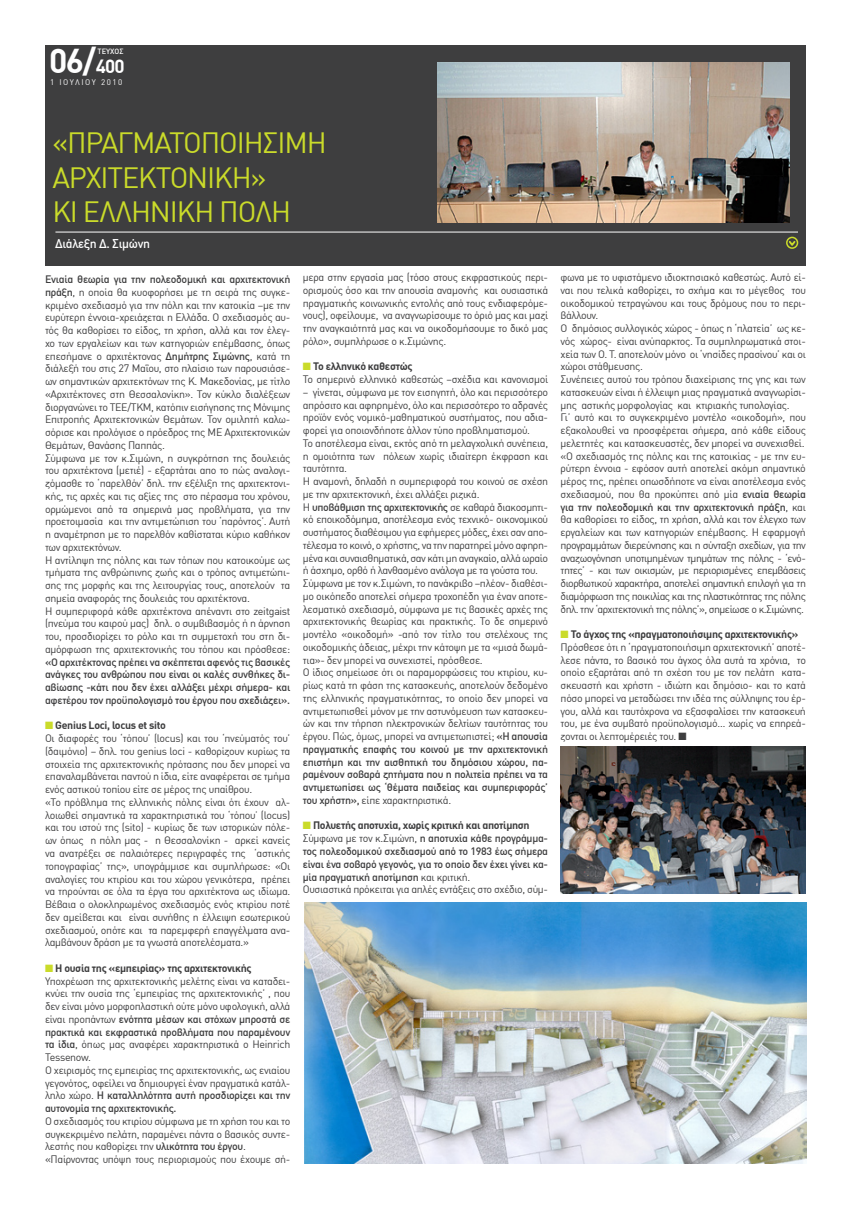
<style>
.page{position:relative;width:851px;height:1205px;background:#fff}
.page>*{position:absolute;margin:0;border:0;box-sizing:border-box;transform-origin:0 0}
.t1{font:700 33.75px "DIN Greek";color:#fff}
.t2{font:28.75px/34.5px "DIN Greek";letter-spacing:-.04em;color:#cadb2a}
.t3{font:500 12.5px "DIN Greek";letter-spacing:-.025em;color:#fff}
.t4{font:10.62px/12.8px "DIN Greek";letter-spacing:-.03em;color:#3e3e3f}
.t5{font:500 10.62px/12.8px "DIN Greek";letter-spacing:-.03em;color:#3e3e3f;text-align:justify}
.t6{font:8px "DIN Greek";letter-spacing:.19em;color:#fff}
.t7{font:500 7.5px "DIN Greek";color:#fff}
.s1{font-size:18.75px}
.s2{font-weight:500}
.s3{color:#cadb2a}
.s4{font-weight:700}
.s5{font-weight:400}
</style>
<div class="page">
<div style="left:45px;top:45px;width:760px;height:221px;background:#3e3e3f"></div>
<hr style="left:55px;top:232px;width:742px;height:1px;background:#fff">
<svg style="left:789px;top:241px;width:8px;height:7px"></svg>
<div style="left:786px;top:237px;width:12px;height:12px;border:2px solid #cadb2a;border-radius:50%"></div>
<img style="left:438px;top:62px;width:351px;height:160px">
<img style="left:560px;top:747px;width:245px;height:146px">
<img style="left:305px;top:903px;width:501px;height:260px">
<h1 class="t1" style="left:49px;top:41px;width:77px">06/<span class="s1">400</span></h1>
<p class="t6" style="left:50px;top:77px;width:74px">1 ΙΟΥΛΙΟΥ 2010</p>
<p class="t7" style="left:97px;top:47px;width:27px">ΤΕΥΧΟΣ</p>
<h2 class="t2" style="left:52px;top:126px;width:276px">«ΠΡΑΓΜΑΤΟΠΟΙΗΣΙΜΗ<br>ΑΡΧΙΤΕΚΤΟΝΙΚΗ»<br>ΚΙ ΕΛΛΗΝΙΚΗ ΠΟΛΗ</h2>
<p class="t3" style="left:55px;top:237px;width:97px">Διάλεξη Δ. Σιμώνη</p>
<p class="t4" style="left:45px;top:273px;width:247px"><span class="s2">Ενιαία θεωρία για την πολεοδομική και αρχιτεκτονική πράξη</span>, η οποία θα κυοφορήσει με τη σειρά της συγκε&shy;κριμένο σχεδιασμό για την πόλη και την κατοικία –με την ευρύτερη έννοια-χρειάζεται η Ελλάδα. Ο σχεδιασμός αυ&shy;τός θα καθορίσει το είδος, τη χρήση, αλλά και τον έλεγ&shy;χο των εργαλείων και των κατηγοριών επέμβασης, όπως επεσήμανε ο αρχιτέκτονας <span class="s2">Δημήτρης Σιμώνης</span>, κατά τη διάλεξή του στις 27 Μαΐου, στο πλαίσιο των παρουσιάσε&shy;ων σημαντικών αρχιτεκτόνων της Κ. Μακεδονίας, με τίτλο «Αρχιτέκτονες στη Θεσσαλονίκη». Τον κύκλο διαλέξεων διοργανώνει το ΤΕΕ/ΤΚΜ, κατόπιν εισήγησης της Μόνιμης Επιτροπής Αρχιτεκτονικών Θεμάτων. Τον ομιλητή καλω&shy;σόρισε και προλόγισε ο πρόεδρος της ΜΕ Αρχιτεκτονικών Θεμάτων, Θανάσης Παππάς.<br>Σύμφωνα με τον κ.Σιμώνη, η συγκρότηση της δουλειάς του αρχιτέκτονα (μετιέ) - εξαρτάται απο το πώς αναλογι&shy;ζόμασθε το ‘παρελθόν’ δηλ. την εξέλιξη της αρχιτεκτονι&shy;κής, τις αρχές και τις αξίες της στο πέρασμα του χρόνου, ορμώμενοι από τα σημερινά μας προβλήματα, για την προετοιμασία και την αντιμετώπιση του ‘παρόντος’. Αυτή η αναμέτρηση με το παρελθόν καθίσταται κύριο καθήκον των αρχιτεκτόνων.<br>Η αντίληψη της πόλης και των τόπων που κατοικούμε ως τμήματα της ανθρώπινης ζωής και ο τρόπος αντιμετώπι&shy;σης της μορφής και της λειτουργίας τους, αποτελούν τα σημεία αναφοράς της δουλειάς του αρχιτέκτονα.<br>Η συμπεριφορά κάθε αρχιτέκτονα απέναντι στο zeitgaist (πνεύμα του καιρού μας) δηλ. ο συμβιβασμός ή η άρνηση του, προσδιορίζει το ρόλο και τη συμμετοχή του στη δι&shy;αμόρφωση της αρχιτεκτονικής του τόπου και πρόσθεσε:</p>
<p class="t5" style="left:45px;top:655px;width:247px">«Ο αρχιτέκτονας πρέπει να σκέπτεται αφενός τις βασικές ανάγκες του ανθρώπου που είναι οι καλές συνθήκες δι&shy;αβίωσης -κάτι που δεν έχει αλλάξει μέχρι σήμερα- και αφετέρου τον προϋπολογισμό του έργου που σχεδιάζει».</p>
<p class="t4" style="left:45px;top:719px;width:247px"><span class="s3">■</span> <span class="s4">Genius Loci, locus et sito<br></span>Οι διαφορές του ‘τόπου’ (locus) και του ‘πνεύματός του’ (δαιμόνιο) – δηλ. του genius loci - καθορίζουν κυρίως τα στοιχεία της αρχιτεκτονικής πρότασης που δεν μπορεί να επαναλαμβάνεται παντού η ίδια, είτε αναφέρεται σε τμήμα ενός αστικού τοπίου είτε σε μέρος της υπαίθρου.<br>«Το πρόβλημα της ελληνικής πόλης είναι ότι έχουν αλ&shy;λοιωθεί σημαντικά τα χαρακτηριστικά του ‘τόπου΄ (locus) και του ιστού της (sito) - κυρίως δε των ιστορικών πόλε&shy;ων όπως η πόλη μας - η Θεσσαλονίκη - αρκεί κανείς να ανατρέξει σε παλαιότερες περιγραφές της ‘αστικής τοπογραφίας’ της», υπογράμμισε και συμπλήρωσε: «Οι αναλογίες του κτιρίου και του χώρου γενικότερα, πρέπει να τηρούνται σε όλα τα έργα του αρχιτέκτονα ως ιδίωμα.<br>Βέβαια ο ολοκληρωμένος σχεδιασμός ενός κτιρίου ποτέ δεν αμείβεται και είναι συνήθης η έλλειψη εσωτερικού σχεδιασμού, οπότε και τα παρεμφερή επαγγέλματα ανα&shy;λαμβάνουν δράση με τα γνωστά αποτελέσματα.»</p>
<p class="t4" style="left:45px;top:961px;width:247px"><span class="s3">■</span> <span class="s4">H ουσία της «εμπειρίας» της αρχιτεκτονικής </span>Υποχρέωση της αρχιτεκτονικής μελέτης είναι να καταδει&shy;κνύει την ουσία της ‘εμπειρίας της αρχιτεκτονικής’ , που δεν είναι μόνο μορφοπλαστική ούτε μόνο υφολογική, αλλά είναι προπάντων <span class="s2">ενότητα μέσων και στόχων μπροστά σε πρακτικά και εκφραστικά προβλήματα που παραμένουν τα ίδια</span>, όπως μας αναφέρει χαρακτηριστικά ο Heinrich Tessenow.<br>Ο χειρισμός της εμπειρίας της αρχιτεκτονικής, ως ενιαίου γεγονότος, οφείλει να δημιουργεί έναν πραγματικά κατάλ&shy;ληλο χώρο. <span class="s2">Η καταλληλότητα αυτή προσδιορίζει και την αυτονομία της αρχιτεκτονικής.</span></p>
<p class="t4" style="left:45px;top:1114px;width:247px">Ο σχεδιασμός του κτιρίου σύμφωνα με τη χρήση του και το συγκεκριμένο πελάτη, παραμένει πάντα ο βασικός συντε&shy;λεστής που καθορίζει την <span class="s2">υλικότητα του έργου</span>. «Παίρνοντας υπόψη τους περιορισμούς που έχουμε σή-</p>
<p class="t4" style="left:303px;top:271px;width:247px;text-align:justify">μερα στην εργασία μας (τόσο στους εκφραστικούς περι&shy;ορισμούς όσο και την απουσία αναμονής και ουσιαστικά πραγματικής κοινωνικής εντολής από τους ενδιαφερόμε&shy;νους), οφείλουμε, να αναγνωρίσουμε το όριό μας και μαζί την αναγκαιότητά μας και να οικοδομήσουμε το δικό μας ρόλο», συμπλήρωσε ο κ.Σιμώνης.</p>
<p class="t4" style="left:303px;top:360px;width:247px"><span class="s3">■</span> <span class="s4">Το ελληνικό καθεστώς<br></span>Tο σημερινό ελληνικό καθεστώς –σχέδια και κανονισμοί</p>
<p class="t4" style="left:303px;top:386px;width:247px">– γίνεται, σύμφωνα με τον εισηγητή, όλο και περισσότερο απρόσιτο και αφηρημένο, όλο και περισσότερο το αδρανές προϊόν ενός νομικό-μαθηματικού συστήματος, που αδια&shy;φορεί για οποιονδήποτε άλλον τύπο προβληματισμού.<br>Το αποτέλεσμα είναι, εκτός από τη μελαγχολική συνέπεια, η ομοιότητα των πόλεων χωρίς ιδιαίτερη έκφραση και ταυτότητα.<br>Η αναμονή, δηλαδή η συμπεριφορά του κοινού σε σχέση με την αρχιτεκτονική, έχει αλλάξει ριζικά.<br>Η <span class="s2">υποβάθμιση της αρχιτεκτονικής</span> σε καθαρά διακοσμητι&shy;κό εποικοδόμημα, αποτέλεσμα ενός τεχνικό- οικονομικού συστήματος διαθέσιμου για εφήμερες μόδες, έχει σαν απο&shy;τέλεσμα το κοινό, ο χρήστης, να την παρατηρεί μόνο αφηρη&shy;μένα και συναισθηματικά, σαν κάτι μη αναγκαίο, αλλά ωραίο ή άσχημο, ορθό ή λανθασμένο ανάλογα με τα γούστα του.<br>Σύμφωνα με τον κ.Σιμώνη, το πανάκριβο –πλέον- διαθέσι&shy;μο οικόπεδο αποτελεί σήμερα τροχοπέδη για έναν αποτε&shy;λεσματικό σχεδιασμό, σύμφωνα με τις βασικές αρχές της αρχιτεκτονικής θεωρίας και πρακτικής. Το δε σημερινό μοντέλο «οικοδομή» -από τον τίτλο του στελέχους της οικοδομικής άδειας, μέχρι την κάτοψη με τα «μισά δωμά&shy;τια»- δεν μπορεί να συνεχιστεί, πρόσθεσε.<br>Ο ίδιος σημείωσε ότι οι παραμορφώσεις του κτιρίου, κυ&shy;ρίως κατά τη φάση της κατασκευής, αποτελούν δεδομένο της ελληνικής πραγματικότητας, το οποίο δεν μπορεί να αντιμετωπισθεί μόνον με την αστυνόμευση των κατασκευ&shy;ών και την τήρηση ηλεκτρονικών δελτίων ταυτότητας του έργου. Πώς, όμως, μπορεί να αντιμετωπιστεί; <span class="s2">«Η απουσία πραγματικής επαφής του κοινού με την αρχιτεκτονική επιστήμη και την αισθητική του δημόσιου χώρου, πα&shy;ραμένουν σοβαρά ζητήματα που η πολιτεία πρέπει να τα αντιμετωπίσει ως ‘θέματα παιδείας και συμπεριφοράς’ του χρήστη»,</span> είπε χαρακτηριστικά.</p>
<p class="t5" style="left:303px;top:819px;width:247px;text-align:left"><span class="s3">■</span> <span class="s4">Πολυετής αποτυχία, χωρίς κριτική και αποτίμηση </span><span class="s5">Σύμφωνα με τον κ.Σιμώνη,</span> η αποτυχία κάθε προγράμμα&shy;τος πολεοδομικού σχεδιασμού από το 1983 έως σήμερα είναι ένα σοβαρό γεγονός, για το οποίο δεν έχει γίνει κα&shy;μία πραγματική αποτίμηση <span class="s5">και κριτική.<br>Ουσιαστικά πρόκειται για απλές εντάξεις στο σχέδιο, σύμ-</span></p>
<p class="t4" style="left:560px;top:271px;width:247px">φωνα με το υφιστάμενο ιδιοκτησιακό καθεστώς. Αυτό εί&shy;ναι που τελικά καθορίζει, το σχήμα και το μέγεθος του οικοδομικού τετραγώνου και τους δρόμους που το περι&shy;βάλλουν.<br>Ο δημόσιος συλλογικός χώρος - όπως η ‘πλατεία’ ως κε&shy;νός χώρος- είναι ανύπαρκτος. Τα συμπληρωματικά στοι&shy;χεία των Ο. Τ. αποτελούν μόνο οι ‘νησίδες πρασίνου’ και οι χώροι στάθμευσης.<br>Συνέπειες αυτού του τρόπου διαχείρισης της γης και των κατασκευών είναι ή έλλειψη μιας πραγματικά αναγνωρίσι&shy;μης αστικής μορφολογίας και κτιριακής τυπολογίας.<br>Γι’ αυτό και το συγκεκριμένο μοντέλο «οικοδομή», που εξακολουθεί να προσφέρεται σήμερα, από κάθε είδους μελετητές και κατασκευαστές, δεν μπορεί να συνεχισθεί. «Ο σχεδιασμός της πόλης και της κατοικίας - με την ευ&shy;ρύτερη έννοια - εφόσον αυτή αποτελεί ακόμη σημαντικό μέρος της, πρέπει οπωσδήποτε να είναι αποτέλεσμα ενός σχεδιασμού, που θα προκύπτει από μία <span class="s2">ενιαία θεωρία για την πολεοδομική και την αρχιτεκτονική πράξη</span>, και θα καθορίσει το είδος, τη χρήση, αλλά και τον έλεγχο των εργαλείων και των κατηγοριών επέμβασης. Η εφαρμογή προγραμμάτων διερεύνησης και η σύνταξη σχεδίων, για την αναζωογόνηση υποτιμημένων τμημάτων της πόλης - ‘ενό&shy;τητες’ - και των οικισμών, με περιορισμένες επεμβάσεις διορθωτικού χαρακτήρα, αποτελεί σημαντική επιλογή για τη διαμόρφωση της ποικιλίας και της πλαστικότητας της πόλης δηλ. την ‘αρχιτεκτονική της πόλης’», σημείωσε ο κ.Σιμώνης.</p>
<p class="t4" style="left:560px;top:628px;width:247px"><span class="s3">■</span> <span class="s4">Το άγχος της «πραγματοποιήσιμης αρχιτεκτονικής» </span>Πρόσθεσε ότι η ‘πραγματοποιήσιμη αρχιτεκτονική’ αποτέ&shy;λεσε πάντα, το βασικό του άγχος όλα αυτά τα χρόνια, το οποίο εξαρτάται από τη σχέση του με τον πελάτη κατα&shy;σκευαστή και χρήστη - ιδιώτη και δημόσιο- και το κατά πόσο μπορεί να μεταδώσει την ιδέα της σύλληψης του έρ&shy;γου, αλλά και ταυτόχρονα να εξασφαλίσει την κατασκευή του, με ένα συμβατό προϋπολογισμό… χωρίς να επηρεά&shy;ζονται οι λεπτομέρειές του. ■</p>
</div>
